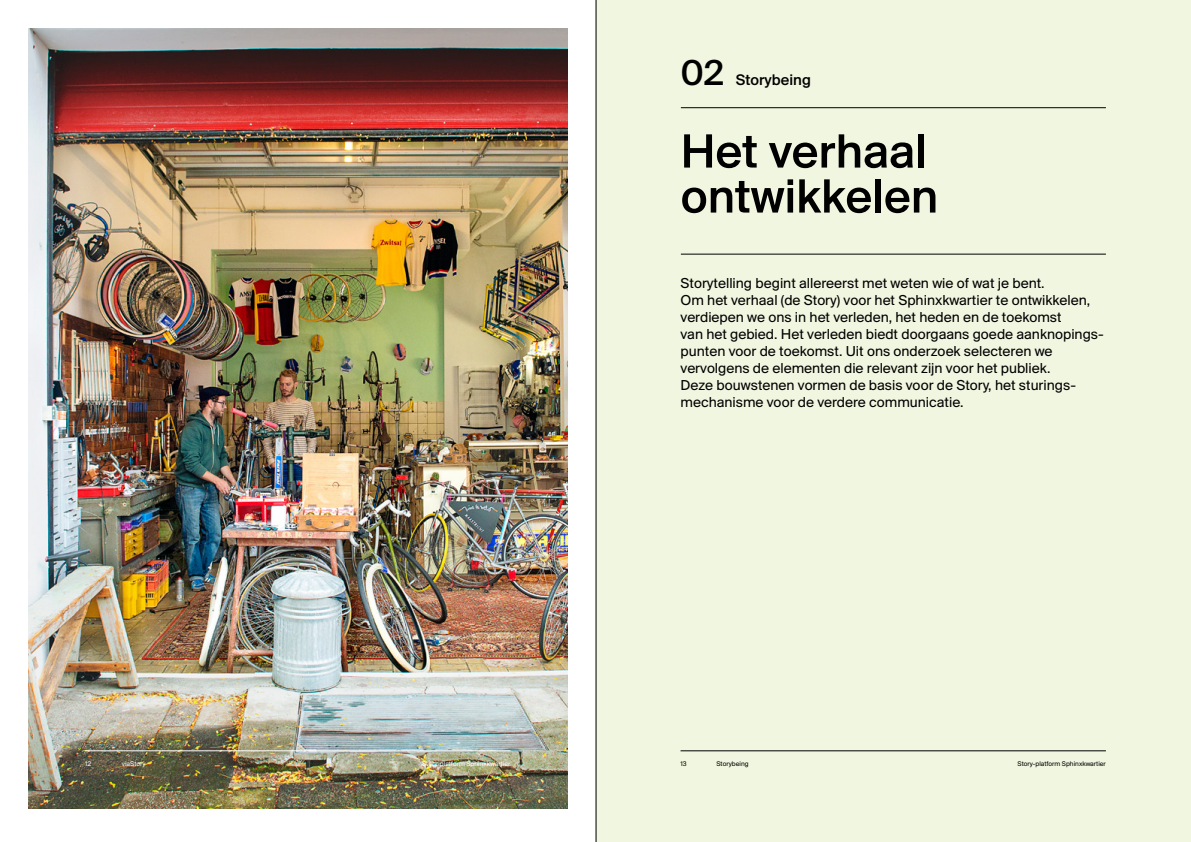
<style>
.page{position:relative;width:1191px;height:842px;background:#fff}
.page>*{position:absolute;margin:0;border:0;box-sizing:border-box;transform-origin:0 0}
.t1{font:500 50px/45px "Suisse BP Intl";color:#000}
.t2{font:500 37.5px "Suisse BP Intl";color:#000}
.t3{font:500 16px "Suisse BP Intl";color:#000}
.t4{font:15px/17px "Suisse BP Intl";color:#000}
.t5{font:7px "Suisse BP Intl";color:#000}
.t6{font:7px "Suisse BP Intl";color:#fff}
</style>
<div class="page">
<img style="left:28px;top:28px;width:539px;height:780px">
<div style="left:595px;top:0;width:596px;height:842px;background:#f1f6e0"></div>
<hr style="left:681px;top:107px;width:425px;height:1px;background:#000">
<hr style="left:681px;top:254px;width:425px;height:1px;background:#000">
<hr style="left:680px;top:750px;width:426px;height:1px;background:#000">
<hr style="left:596px;top:0;width:1px;height:842px;background:#000">
<hr style="left:85px;top:750px;width:425px;height:1px;background:#fff">
<h2 class="t2" style="left:681px;top:50px;width:44px">02</h2>
<p class="t3" style="left:736px;top:70px;width:76px">Storybeing</p>
<h1 class="t1" style="left:680px;top:128px;width:259px">Het verhaal ontwikkelen</h1>
<p class="t4" style="left:680px;top:274px;width:425px">Storytelling begint allereerst met weten wie of wat je bent.<br>Om het verhaal (de Story) voor het Sphinxkwartier te ontwikkelen, verdiepen we ons in het verleden, het heden en de toekomst<br>van het gebied. Het verleden biedt doorgaans goede aanknopings&shy;punten voor de toekomst. Uit ons onderzoek selecteren we vervolgens de elementen die relevant zijn voor het publiek.<br>Deze bouwstenen vormen de basis voor de Story, het sturings&shy;mechanisme voor de verdere communicatie.</p>
<p class="t6" style="left:85px;top:760px;width:8px">12</p>
<p class="t6" style="left:122px;top:760px;width:25px">viaStory</p>
<p class="t6" style="left:422px;top:760px;width:90px">Story-platform Sphinxkwartier</p>
<p class="t5" style="left:680px;top:760px;width:8px">13</p>
<p class="t5" style="left:716px;top:759px;width:34px">Storybeing</p>
<p class="t5" style="left:1017px;top:760px;width:90px">Story-platform Sphinxkwartier</p>
</div>
